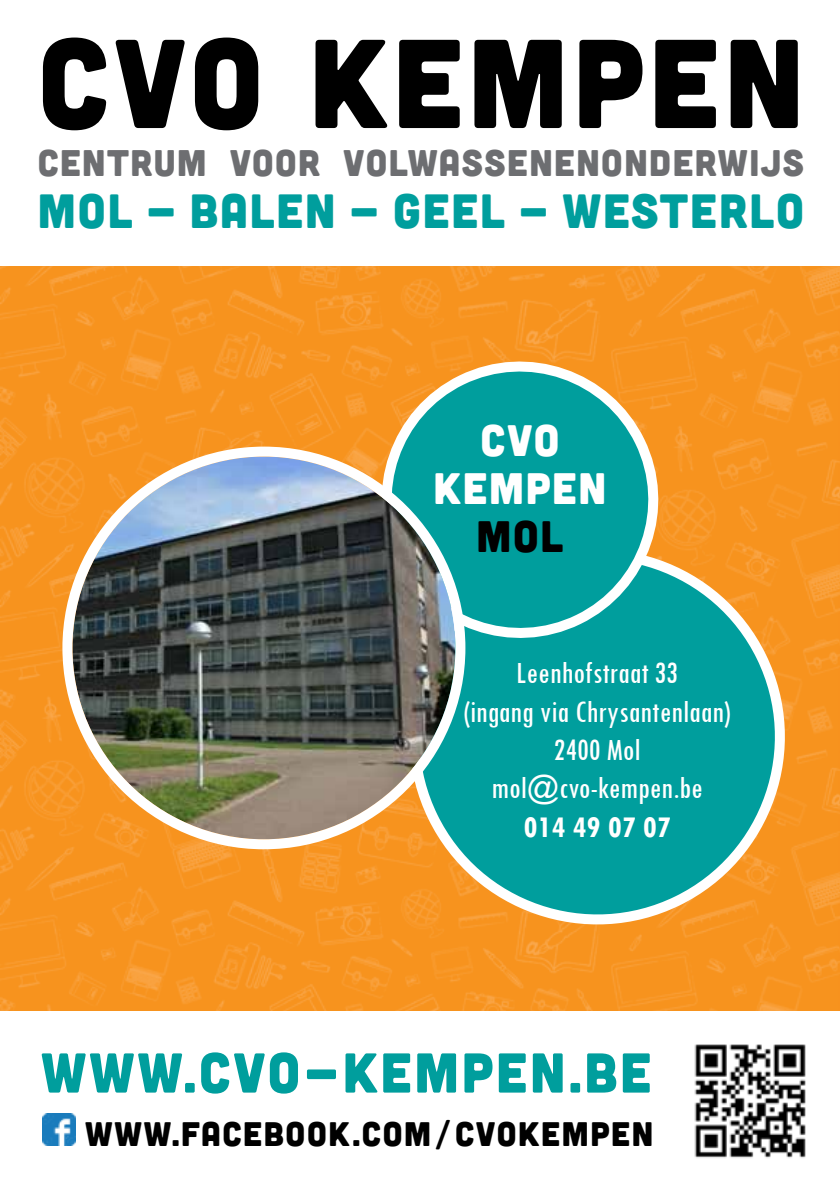
<style>
.page{position:relative;width:840px;height:1191px;background:#fff}
.page>*{position:absolute;margin:0;border:0;box-sizing:border-box;transform-origin:0 0}
.t1{font:126px "Cubano";letter-spacing:.04em;color:#000}
.t2{font:56px "Cubano";letter-spacing:.05em;color:#009e9d}
.t3{font:48px "Cubano";letter-spacing:.04em;color:#009e9d}
.t4{font:44px/48px "Cubano";letter-spacing:.04em;color:#fff;text-align:center}
.t5{font:44px "Cubano";color:#000}
.t6{font:37px "Cubano";letter-spacing:.04em;color:#6d6e71}
.t7{font:34px "Cubano";letter-spacing:.05em;color:#000}
.t8{font:condensed 32px/38.4px "Tw Cen";color:#fff;text-align:center}
.t9{font:700 condensed 32px "Tw Cen";color:#fff}
</style>
<div class="page">
<img style="left:0;top:266px;width:839px;height:745px">
<img style="left:694px;top:1044px;width:112px;height:114px">
<img style="left:43px;top:1113px;width:32px;height:32px">
<svg style="left:388px;top:528px;width:417px;height:417px;background:#62a079"></svg>
<svg style="left:368px;top:348px;width:303px;height:303px;background:#4da68d"></svg>
<img style="left:72px;top:456px;width:383px;height:383px;border-radius:191px">
<div style="left:62px;top:446px;width:403px;height:403px;border:10px solid #fff;border-radius:50%"></div>
<h1 class="t1" style="left:38px;top:3px;width:767px">CVO KEMPEN</h1>
<p class="t6" style="left:38px;top:139px;width:767px">CENTRUM VOOR VOLWASSENENONDERWIJS</p>
<h3 class="t3" style="left:38px;top:180px;width:767px">MOL - BALEN - GEEL - WESTERLO</h3>
<h3 class="t4" style="left:433px;top:415px;width:174px">CVO<br>KEMPEN</h3>
<h3 class="t5" style="left:476px;top:508px;width:88px">MOL</h3>
<p class="t8" style="left:464px;top:653px;width:267px">Leenhofstraat 33<br>(ingang via Chrysantenlaan)<br>2400 Mol mol@cvo-kempen.be</p>
<p class="t9" style="left:523px;top:807px;width:149px">014 49 07 07</p>
<h2 class="t2" style="left:41px;top:1036px;width:611px">WWW.CVO-KEMPEN.BE</h2>
<p class="t7" style="left:85px;top:1112px;width:569px">WWW.FACEBOOK.COM/CVOKEMPEN</p>
</div>
